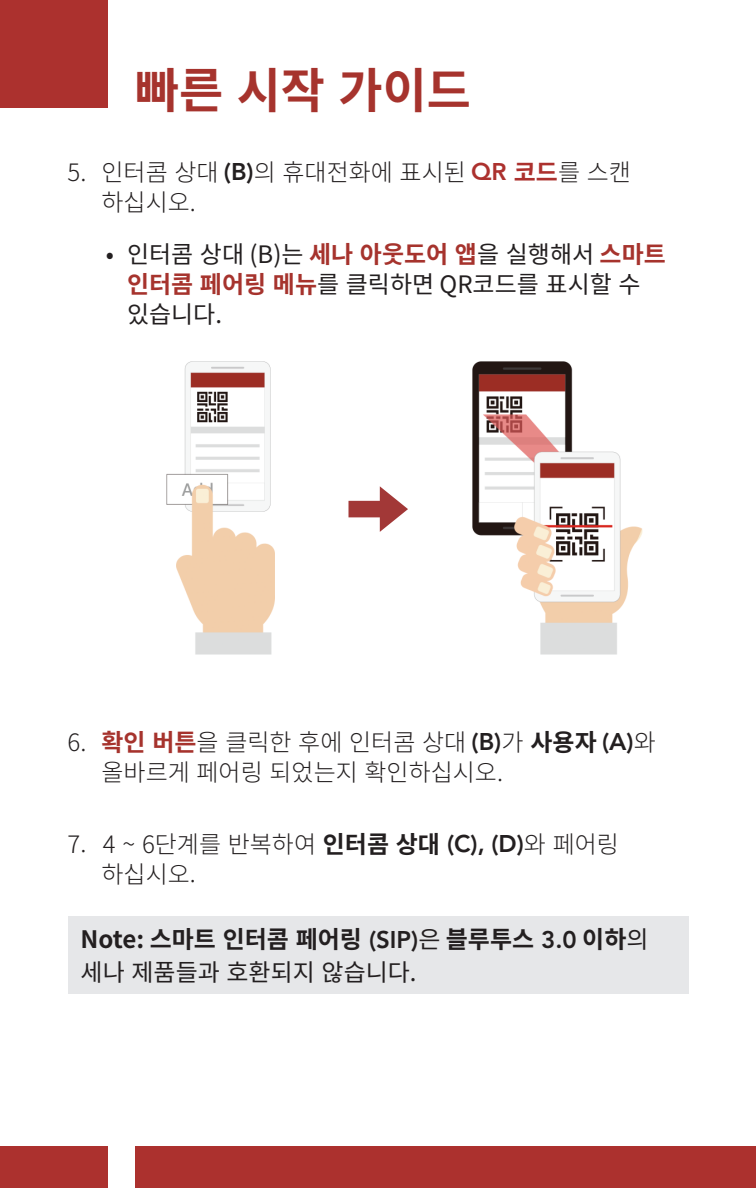
<style>
.page{position:relative;width:756px;height:1188px;background:#fff}
.page>*{position:absolute;margin:0;border:0;box-sizing:border-box;transform-origin:0 0}
.HEaders{font:700 48px "Noto Sans CJ Kkr";color:#a6332d}
.t1{font:300 24px/30px "Noto Sans CJ Kkr";color:#231f20}
.t2{font:24px/30px "Noto Sans CJ Kkr";color:#231f20}
.NOTE{font:700 24px/33px "Noto Sans CJ Kkr";color:#231f20}
.s1{font-family:"Avenir LT Std";font-weight:800}
.s2{font-family:"Avenir LT Std";font-weight:800;color:#ac312e}
.s3{font-weight:700;color:#ac312e}
.s4{font-weight:700;color:#a6332d}
.s5{font-weight:700}
.s6{font-weight:400}
</style>
<div class="page">
<div style="left:135px;top:1146px;width:621px;height:42px;background:#ac312e"></div>
<div style="left:0;top:1146px;width:108px;height:42px;background:#ac312e"></div>
<div style="left:0;top:0;width:108px;height:108px;background:#ac312e"></div>
<img style="left:166px;top:361px;width:109px;height:294px">
<svg style="left:349px;top:486px;width:59px;height:46px"></svg>
<img style="left:472px;top:361px;width:171px;height:294px">
<div style="left:68px;top:916px;width:621px;height:78px;background:#e6e7e9"></div>
<p class="HEaders" style="left:135px;top:63px;width:337px">빠른 시작 가이드</p>
<p class="t1" style="left:102px;top:158px;width:531px;text-indent:-34px">5. 인터콤 상대 <span class="s1">(B)</span>의 휴대전화에 표시된 <span class="s2">QR</span> <span class="s3">코드</span>를 스캔 하십시오.</p>
<p class="t2" style="left:127px;top:239px;width:540px;text-indent:-21px">• 인터콤 상대 (B)는 <span class="s4">세나 아웃도어 앱</span>을 실행해서 <span class="s4">스마트 인터콤 페어링 메뉴</span>를 클릭하면 QR코드를 표시할 수 있습니다.</p>
<p class="t1" style="left:102px;top:728px;width:556px;text-indent:-34px">6. <span class="s4">확인 버튼</span>을 클릭한 후에 인터콤 상대 <span class="s1">(B)</span>가 <span class="s5">사용자</span> <span class="s1">(A)</span>와 올바르게 페어링 되었는지 확인하십시오.</p>
<p class="t1" style="left:102px;top:830px;width:519px;text-indent:-34px">7. 4 ~ 6단계를 반복하여 <span class="s5">인터콤 상대</span> <span class="s1">(C), (D)</span>와 페어링 하십시오.</p>
<p class="NOTE" style="left:81px;top:923px;width:569px">Note: 스마트 인터콤 페어링 <span class="s1">(SIP)</span><span class="s6">은</span> 블루투스 <span class="s1">3.0</span> 이하<span class="s6">의 세나 제품들과 호환되지 않습니다.</span></p>
</div>
